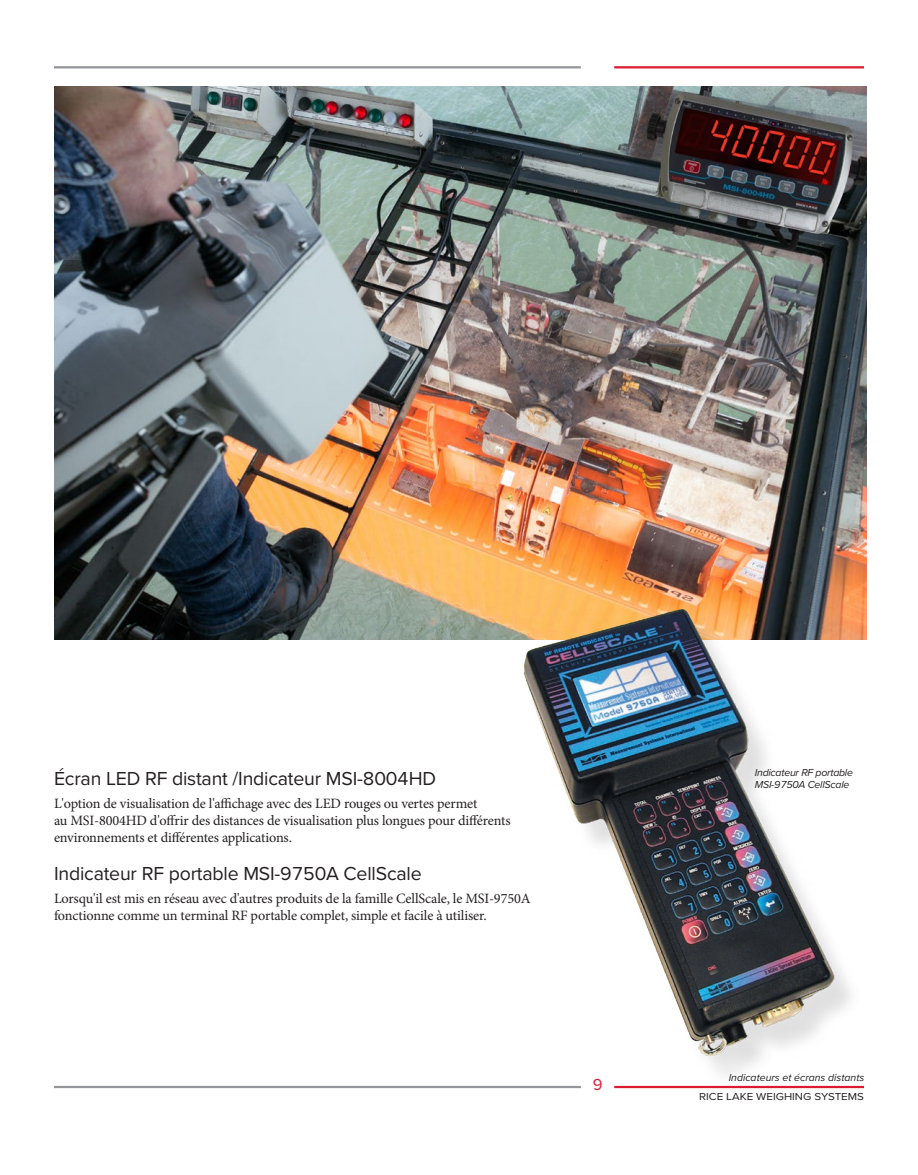
<style>
.page{position:relative;width:918px;height:1175px;background:#fff}
.page>*{position:absolute;margin:0;border:0;box-sizing:border-box;transform-origin:0 0}
.Body_Copy{font:19.5px "Proxima Nova";letter-spacing:-.01em;color:#231f20}
.t1{font:16.5px "Proxima Nova";color:#dc1a32}
.Body_Copy-2{font:14.25px/17.2px "Minion Pro";letter-spacing:-.01em;color:#231f20}
.Caption__Flush_Left{font:italic 10.5px/12px "Proxima Nova";letter-spacing:-.02em;color:#231f20}
.CW_Message{font:italic 10.5px "Proxima Nova";color:#231f20}
.t2{font:10.5px "Proxima Nova";color:#231f20;scale:1.1 1}
</style>
<div class="page">
<hr style="left:614px;top:66px;width:250px;height:2px;background:#dc1a32">
<hr style="left:54px;top:1085px;width:527px;height:3px;background:#939598">
<hr style="left:54px;top:66px;width:527px;height:2px;background:#939598">
<img style="left:54px;top:86px;width:812px;height:553px">
<img style="left:505px;top:588px;width:362px;height:501px">
<p class="Body_Copy" style="left:54px;top:764px;width:384px">Écran LED RF distant /Indicateur MSI-8004HD</p>
<p class="Body_Copy-2" style="left:54px;top:794px;width:458px">L'option de visualisation de l'affichage avec des LED rouges ou vertes permet<br>au MSI-8004HD d'offrir des distances de visualisation plus longues pour différents environnements et différentes applications.</p>
<p class="Body_Copy" style="left:54px;top:859px;width:369px">Indicateur RF portable MSI-9750A CellScale</p>
<p class="Body_Copy-2" style="left:54px;top:889px;width:478px">Lorsqu'il est mis en réseau avec d'autres produits de la famille CellScale, le MSI-9750A fonctionne comme un terminal RF portable complet, simple et facile à utiliser.</p>
<p class="t1" style="left:593px;top:1072px;width:11px">9</p>
<p class="Caption__Flush_Left" style="left:755px;top:765px;width:100px">Indicateur RF portable<br>MSI-9750A CellScale</p>
<p class="CW_Message" style="left:729px;top:1069px;width:137px">Indicateurs et écrans distants</p>
<p class="t2" style="left:699px;top:1088px;width:151px">RICE LAKE WEIGHING SYSTEMS</p>
</div>
